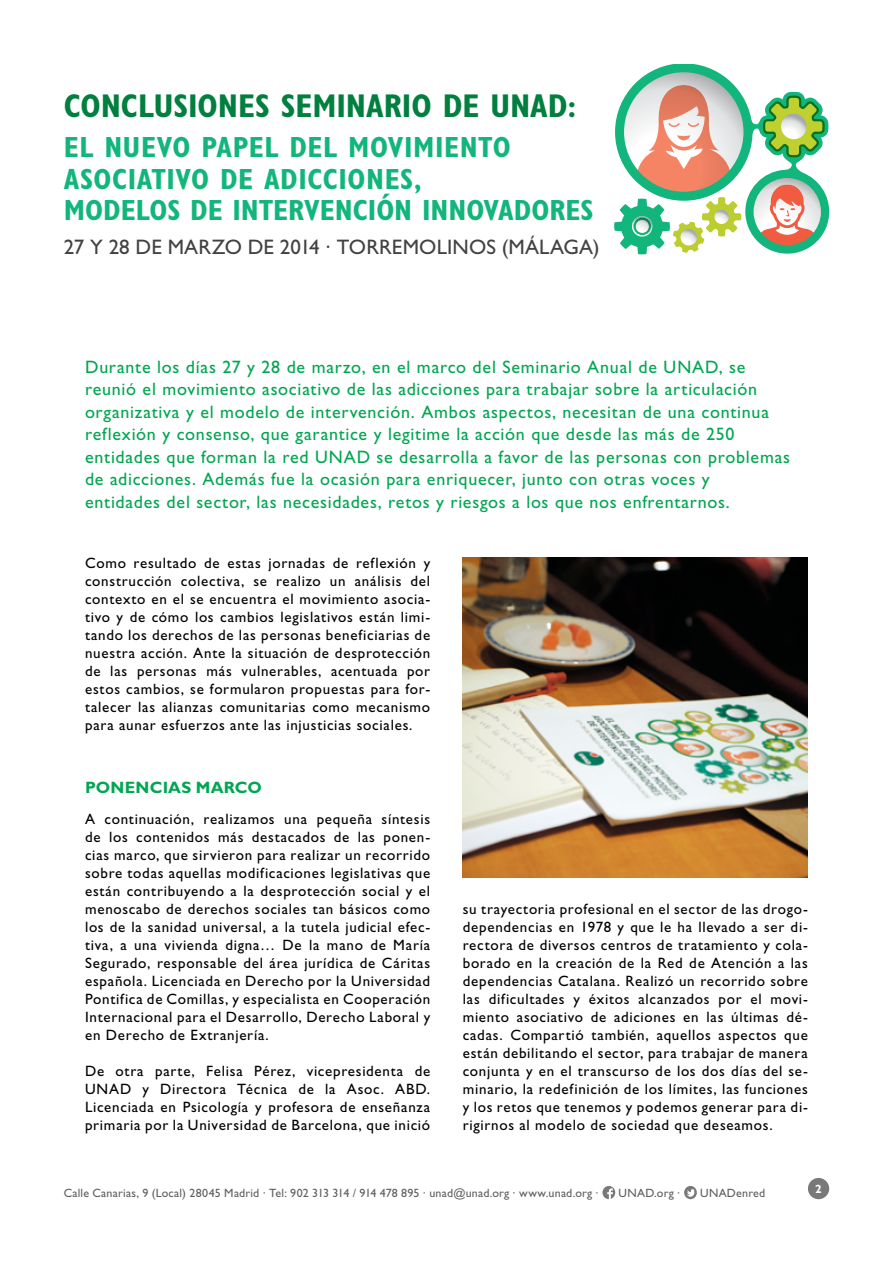
<style>
.page{position:relative;width:893px;height:1263px;background:#fff}
.page>*{position:absolute;margin:0;border:0;box-sizing:border-box;transform-origin:0 0}
.t1{font:700 condensed 33px "Gill Sans Std";color:#007f3e}
.t2{font:700 condensed 29.25px/31.5px "Gill Sans Std";color:#12b57b}
.t3{font:700 condensed 29.25px "Gill Sans Std";letter-spacing:-.02em;color:#12b57b}
.t4{font:21px "Gill Sans Std";letter-spacing:.005em;color:#424242}
.t5{font:21px "Gill Sans Std";color:#58595b}
.Introduccion{font:18px/22.5px "Gill Sans Std";letter-spacing:.04em;color:#00a651}
.Titulo_4__Nombre_de{font:700 16.5px "Gill Sans Std";letter-spacing:.01em;color:#00a651}
.Normal__párrafo{font:15px/18px "Gill Sans Std";letter-spacing:.05em;color:#000;text-align:justify}
.Pie{font:12px "Gill Sans Std";letter-spacing:.015em;color:#5f5f5f}
.Nro_de_Pag{font:700 12px "Gill Sans Std";color:#fff}
</style>
<div class="page">
<svg style="left:614px;top:64px;width:215px;height:190px"></svg>
<svg style="left:781px;top:114px;width:25px;height:25px"></svg>
<svg style="left:602px;top:1186px;width:13px;height:13px"></svg>
<svg style="left:684px;top:1186px;width:13px;height:13px"></svg>
<div style="left:808px;top:1178px;width:21px;height:21px;background:#797979;border-radius:50%"></div>
<img style="left:463px;top:557px;width:345px;height:321px">
<h1 class="t1" style="left:64px;top:86px;width:514px">CONCLUSIONES SEMINARIO DE UNAD:</h1>
<h2 class="t2" style="left:64px;top:131px;width:531px">EL NUEVO PAPEL DEL MOVIMIENTO<br>ASOCIATIVO DE ADICCIONES,<br>MODELOS DE INTERVENCIÓN INNOVADORES</h2>
<h3 class="t4" style="left:64px;top:235px;width:537px">27 Y 28 DE MARZO DE 2014 · TORREMOLINOS (MÁLAGA)</h3>
<h2 class="t2" style="left:163px;top:129px;width:331px;text-indent:-10px">VO PAPEL DEL MOVIMIENTO<br>IVO DE ADIC IONES,</h2>
<h2 class="t3" style="left:186px;top:191px;width:391px">DE INTERVENCIÓN INNOVADORES</h2>
<h3 class="t5" style="left:87px;top:233px;width:212px">Y 28 DE MARZO DE 20</h3>
<h3 class="t5" style="left:333px;top:233px;width:261px">TORREMOLINOS (MÁLAGA)</h3>
<p class="Introduccion" style="left:85px;top:356px;width:707px">Durante los días 27 y 28 de marzo, en el marco del Seminario Anual de UNAD, se reunió el movimiento asociativo de las adicciones para trabajar sobre la articulación organizativa y el modelo de intervención. Ambos aspectos, necesitan de una continua reflexión y consenso, que garantice y legitime la acción que desde las más de 250 entidades que forman la red UNAD se desarrolla a favor de las personas con problemas de adicciones. Además fue la ocasión para enriquecer, junto con otras voces y<br>entidades del sector, las necesidades, retos y riesgos a los que nos enfrentarnos.</p>
<p class="Normal__párrafo" style="left:85px;top:554px;width:347px">Como resultado de estas jornadas de reflexión y construcción colectiva, se realizo un análisis del contexto en el se encuentra el movimiento asocia&shy;tivo y de cómo los cambios legislativos están limi&shy;tando los derechos de las personas beneficiarias de nuestra acción. Ante la situación de desprotección de las personas más vulnerables, acentuada por estos cambios, se formularon propuestas para for&shy;talecer las alianzas comunitarias como mecanismo para aunar esfuerzos ante las injusticias sociales.</p>
<p class="Titulo_4__Nombre_de" style="left:85px;top:778px;width:179px">PONENCIAS MARCO</p>
<p class="Normal__párrafo" style="left:85px;top:810px;width:347px">A continuación, realizamos una pequeña síntesis de los contenidos más destacados de las ponen&shy;cias marco, que sirvieron para realizar un recorrido sobre todas aquellas modificaciones legislativas que están contribuyendo a la desprotección social y el menoscabo de derechos sociales tan básicos como los de la sanidad universal, a la tutela judicial efec&shy;tiva, a una vivienda digna… De la mano de María Segurado, responsable del área jurídica de Cáritas española. Licenciada en Derecho por la Universidad Pontifica de Comillas, y especialista en Cooperación Internacional para el Desarrollo, Derecho Laboral y en Derecho de Extranjería.</p>
<p class="Normal__párrafo" style="left:85px;top:1062px;width:347px">De otra parte, Felisa Pérez, vicepresidenta de UNAD y Directora Técnica de la Asoc. ABD.<br>Licenciada en Psicología y profesora de enseñanza primaria por la Universidad de Barcelona, que inició</p>
<p class="Normal__párrafo" style="left:463px;top:900px;width:347px">su trayectoria profesional en el sector de las drogo&shy;dependencias en 1978 y que le ha llevado a ser di&shy;rectora de diversos centros de tratamiento y cola&shy;borado en la creación de la Red de Atención a las dependencias Catalana. Realizó un recorrido sobre las dificultades y éxitos alcanzados por el movi&shy;miento asociativo de adiciones en las últimas dé&shy;cadas. Compartió también, aquellos aspectos que están debilitando el sector, para trabajar de manera conjunta y en el transcurso de los dos días del se&shy;minario, la redefinición de los límites, las funciones y los retos que tenemos y podemos generar para di&shy;rigirnos al modelo de sociedad que deseamos.</p>
<p class="Pie" style="left:64px;top:1186px;width:536px">Calle Canarias, 9 (Local) 28045 Madrid · Tel: 902 313 314 / 914 478 895 · unad@unad.org · www.unad.org ·</p>
<p class="Pie" style="left:618px;top:1186px;width:63px">UNAD.org ·</p>
<p class="Pie" style="left:700px;top:1186px;width:67px">UNADenred</p>
<p class="Nro_de_Pag" style="left:815px;top:1181px;width:8px">2</p>
</div>
